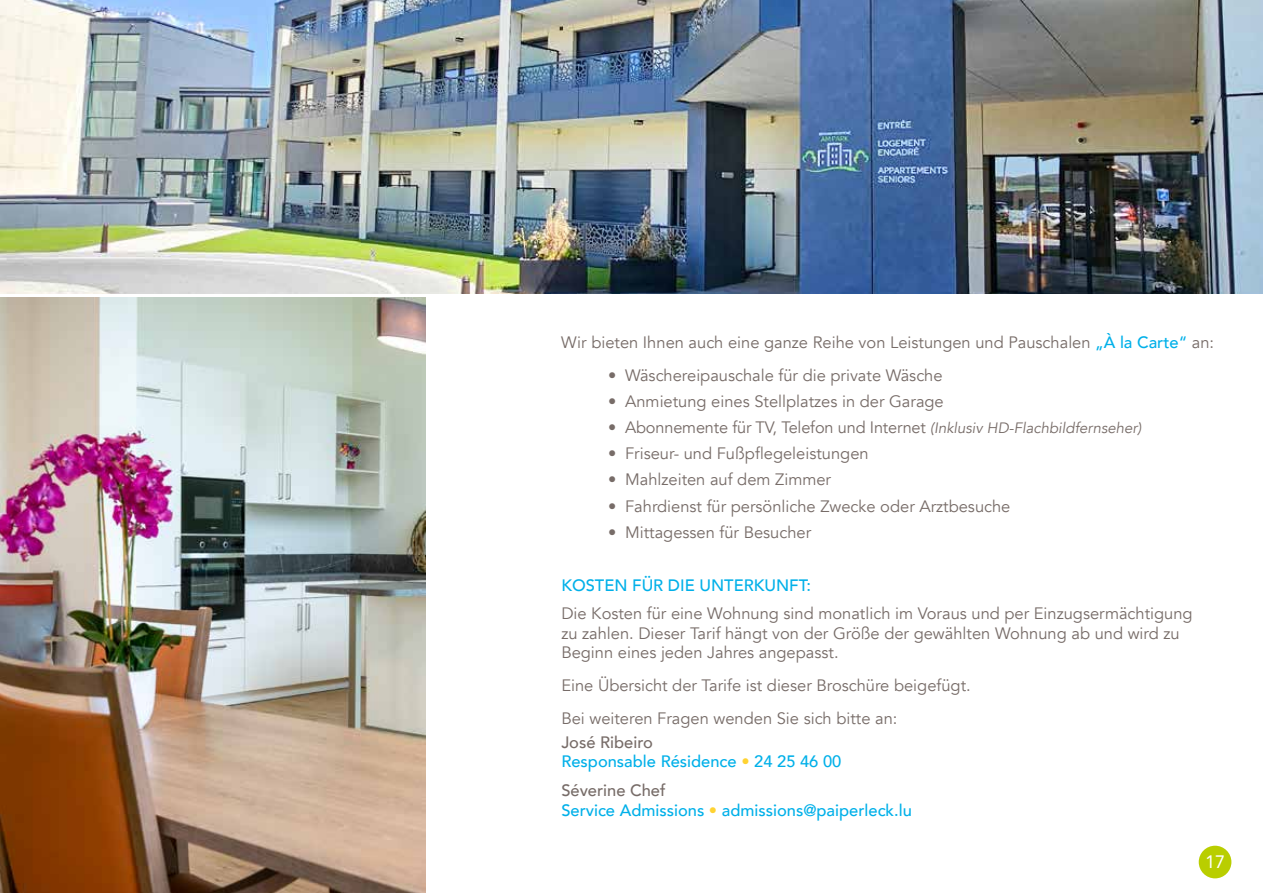
<style>
.page{position:relative;width:1263px;height:893px;background:#fff}
.page>*{position:absolute;margin:0;border:0;box-sizing:border-box;transform-origin:0 0}
.t1{font:18px "Avenir";color:#fff}
.t2{font:16.5px/19.8px "Avenir";color:#776c68}
.t3{font:500 16.5px/19.8px "Avenir";color:#00b0e9}
.s1{font-weight:500;color:#00b0e9}
.s2{font-style:italic;font-size:15px}
.s3{color:#776c68}
.s4{color:#ffd332}
</style>
<div class="page">
<img style="left:0;top:0;width:1263px;height:293px">
<img style="left:0;top:298px;width:425px;height:595px">
<div style="left:1199px;top:846px;width:32px;height:32px;background:#b9ce00;border-radius:50%"></div>
<p class="t2" style="left:561px;top:333px;width:654px">Wir bieten Ihnen auch eine ganze Reihe von Leistungen und Pauschalen <span class="s1">„À la Carte“</span> an:</p>
<p class="t2" style="left:608px;top:365px;width:336px">• Wäschereipauschale für die private Wäsche</p>
<p class="t2" style="left:608px;top:392px;width:337px">• Anmietung eines Stellplatzes in der Garage</p>
<p class="t2" style="left:608px;top:418px;width:535px">• Abonnemente für TV, Telefon und Internet <span class="s2">(Inklusiv HD-Flachbildfernseher)</span></p>
<p class="t2" style="left:608px;top:444px;width:262px">• Friseur- und Fußpflegeleistungen</p>
<p class="t2" style="left:608px;top:470px;width:224px">• Mahlzeiten auf dem Zimmer</p>
<p class="t2" style="left:608px;top:496px;width:404px">• Fahrdienst für persönliche Zwecke oder Arztbesuche</p>
<p class="t2" style="left:608px;top:523px;width:205px">• Mittagessen für Besucher</p>
<p class="t3" style="left:561px;top:574px;width:251px">KOSTEN FÜR DIE UNTERKUNFT:</p>
<p class="t2" style="left:561px;top:604px;width:633px">Die Kosten für eine Wohnung sind monatlich im Voraus und per Einzugsermächtigung zu zahlen. Dieser Tarif hängt von der Größe der gewählten Wohnung ab und wird zu<br>Beginn eines jeden Jahres angepasst.</p>
<p class="t2" style="left:561px;top:669px;width:411px;line-height:32.5px">Eine Übersicht der Tarife ist dieser Broschüre beigefügt.<br>Bei weiteren Fragen wenden Sie sich bitte an:</p>
<p class="t3" style="left:561px;top:731px;width:282px"><span class="s3">José Ribeiro<br></span>Responsable Résidence <span class="s4">•</span> 24 25 46 00</p>
<p class="t3" style="left:561px;top:779px;width:352px"><span class="s3">Séverine Chef<br></span>Service Admissions <span class="s4">•</span> admissions@paiperleck.lu</p>
<p class="t1" style="left:1205px;top:847px;width:22px">17</p>
</div>
